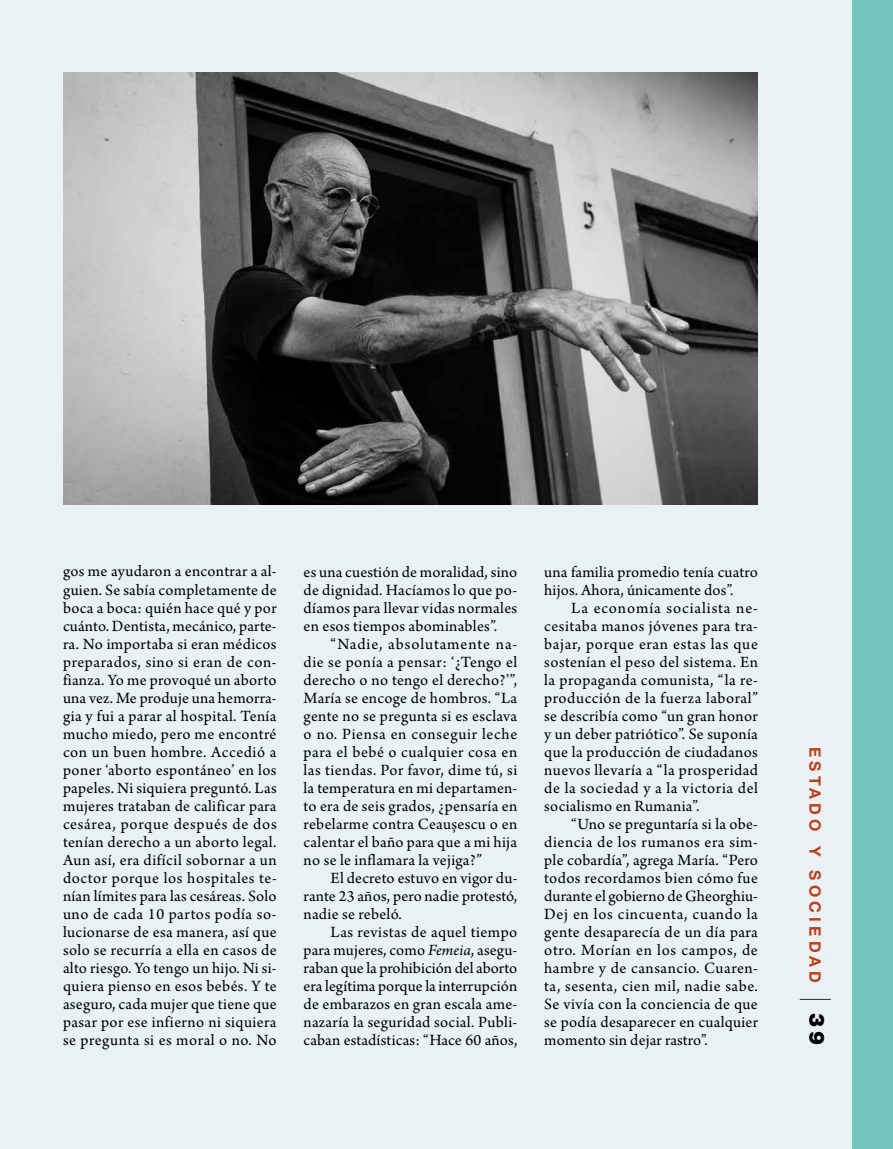
<style>
.page{position:relative;width:893px;height:1149px;background:#fff}
.page>*{position:absolute;margin:0;border:0;box-sizing:border-box;transform-origin:0 0}
.t1{font:900 21px "Helvetica Neue LT Std";color:#000}
.t2{font:16.5px/18px "Arno Pro";letter-spacing:.03em;color:#000;text-align:justify}
.t3{font:700 15.75px "Helvetica Neue LT Std";letter-spacing:.265em;color:#be3e1e}
.s1{font-style:italic}
.s2{font-weight:100;font-stretch:condensed;font-size:42px}
</style>
<div class="page">
<div style="left:0;top:0;width:893px;height:1148px;background:#e9f1f4"></div>
<div style="left:852px;top:0;width:41px;height:1148px;background:#73c4bd"></div>
<img style="left:63px;top:72px;width:695px;height:432px">
<p class="t2" style="left:63px;top:563px;width:215px">gos me ayudaron a encontrar a al&shy;guien. Se sabía completamente de boca a boca: quién hace qué y por cuánto. Dentista, mecánico, parte&shy;ra. No importaba si eran médicos preparados, sino si eran de con&shy;fianza. Yo me provoqué un aborto una vez. Me produje una hemorra&shy;gia y fui a parar al hospital. Tenía mucho miedo, pero me encontré con un buen hombre. Accedió a poner ‘aborto espontáneo’ en los papeles. Ni siquiera preguntó. Las mujeres trataban de calificar para cesárea, porque después de dos tenían derecho a un aborto legal.<br>Aun así, era difícil sobornar a un doctor porque los hospitales te&shy;nían límites para las cesáreas. Solo uno de cada 10 partos podía so&shy;lucionarse de esa manera, así que solo se recurría a ella en casos de alto riesgo. Yo tengo un hijo. Ni si&shy;quiera pienso en esos bebés. Y te aseguro, cada mujer que tiene que pasar por ese infierno ni siquiera se pregunta si es moral o no. No</p>
<p class="t2" style="left:304px;top:563px;width:215px">es una cuestión de moralidad, sino de dignidad. Hacíamos lo que po&shy;díamos para llevar vidas normales en esos tiempos abominables”.</p>
<p class="t2" style="left:304px;top:635px;width:215px;text-indent:27px">“Nadie, absolutamente na&shy;die se ponía a pensar: ‘¿Tengo el derecho o no tengo el derecho?’”, María se encoge de hombros. “La gente no se pregunta si es esclava o no. Piensa en conseguir leche para el bebé o cualquier cosa en las tiendas. Por favor, dime tú, si la temperatura en mi departamen&shy;to era de seis grados, ¿pensaría en rebelarme contra Ceaușescu o en calentar el baño para que a mi hija no se le inflamara la vejiga?”</p>
<p class="t2" style="left:304px;top:869px;width:215px;text-indent:27px">El decreto estuvo en vigor du&shy;rante 23 años, pero nadie protestó, nadie se rebeló.</p>
<p class="t2" style="left:304px;top:923px;width:215px;text-indent:27px">Las revistas de aquel tiempo para mujeres, como <span class="s1">Femeia</span>, asegu&shy;raban que la prohibición del aborto era legítima porque la interrupción de embarazos en gran escala ame&shy;nazaría la seguridad social. Publi&shy;caban estadísticas: “Hace 60 años,</p>
<p class="t2" style="left:544px;top:563px;width:215px">una familia promedio tenía cuatro hijos. Ahora, únicamente dos”.</p>
<p class="t2" style="left:544px;top:599px;width:215px;text-indent:27px">La economía socialista ne&shy;cesitaba manos jóvenes para tra&shy;bajar, porque eran estas las que sostenían el peso del sistema. En la propaganda comunista, “la re&shy;producción de la fuerza laboral” se describía como “un gran honor y un deber patriótico”. Se suponía que la producción de ciudadanos nuevos llevaría a “la prosperidad de la sociedad y a la victoria del socialismo en Rumania”.</p>
<p class="t2" style="left:544px;top:815px;width:215px;text-indent:27px">“Uno se preguntaría si la obe&shy;diencia de los rumanos era sim&shy;ple cobardía”, agrega María. “Pero todos recordamos bien cómo fue durante el gobierno de Gheorghiu-Dej en los cincuenta, cuando la gente desaparecía de un día para otro. Morían en los campos, de hambre y de cansancio. Cuaren&shy;ta, sesenta, cien mil, nadie sabe.<br>Se vivía con la conciencia de que se podía desaparecer en cualquier momento sin dejar rastro”.</p>
<p class="t3" style="left:825px;top:746px;width:238px;rotate:90deg">estado y sociedad</p>
<p class="t1" style="left:829px;top:996px;width:50px;rotate:90deg"><span class="s2">|</span> 39</p>
</div>
